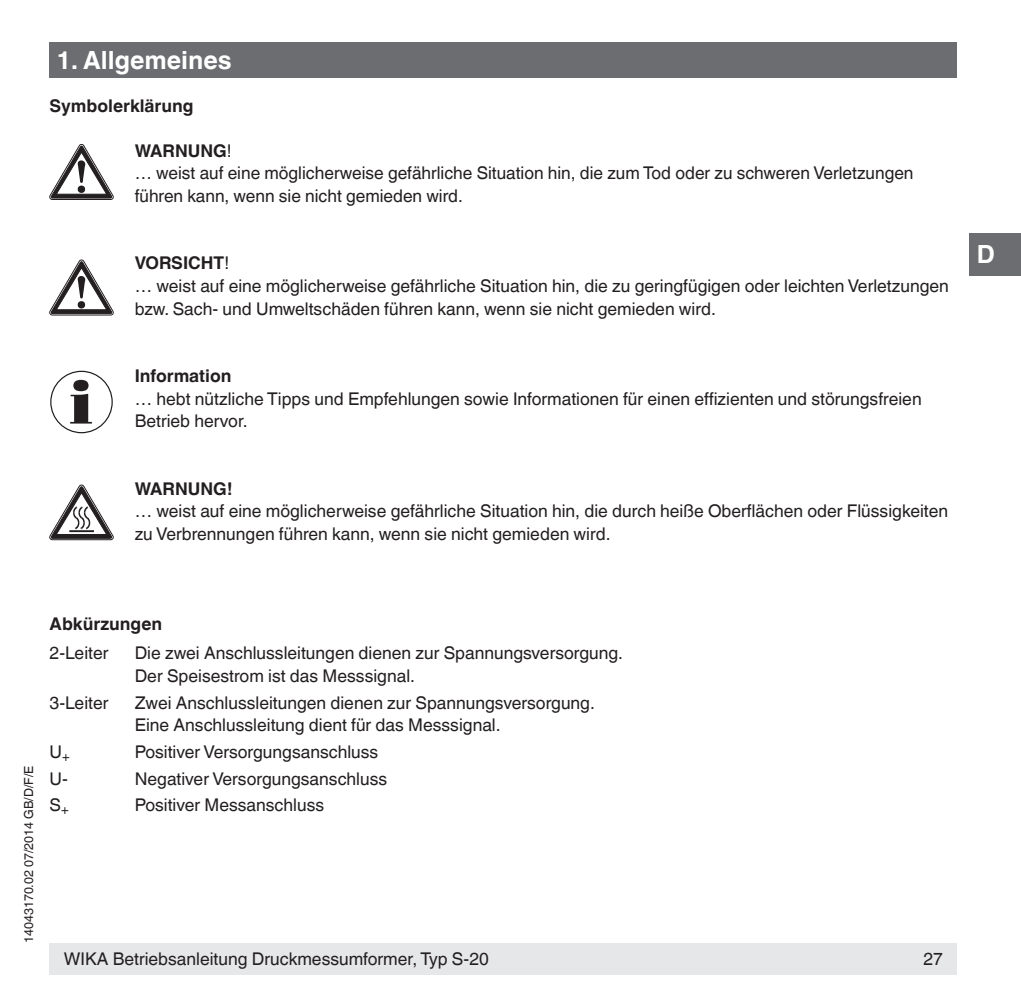
<style>
.page{position:relative;width:1021px;height:1007px;background:#fff}
.page>*{position:absolute;margin:0;border:0;box-sizing:border-box;transform-origin:0 0}
.t1{font:700 25px "Helvetica World";color:#fff}
.t2{font:17.5px/22.5px "Helvetica World";color:#231f20}
.t3{font:700 17.5px "Helvetica World";color:#231f20}
.t4{font:12.5px "Helvetica World";color:#231f20}
.s1{font-weight:700}
</style>
<div class="page">
<div style="left:50px;top:943px;width:907px;height:31px;background:#e6e7e9"></div>
<div style="left:969px;top:233px;width:51px;height:42px;background:#6c6d70"></div>
<div style="left:50px;top:43px;width:907px;height:35px;background:#6c6d70"></div>
<svg style="left:50px;top:144px;width:63px;height:55px"></svg>
<svg style="left:50px;top:260px;width:63px;height:55px"></svg>
<svg style="left:70px;top:380px;width:22px;height:43px"></svg>
<div style="left:50px;top:370px;width:63px;height:63px;border:1px solid #231f20;border-radius:50%"></div>
<svg style="left:50px;top:485px;width:63px;height:55px"></svg>
<h1 class="t1" style="left:57px;top:46px;width:176px">1. Allgemeines</h1>
<p class="t3" style="left:50px;top:95px;width:146px">Symbolerklärung</p>
<p class="t2" style="left:135px;top:139px;width:780px"><span class="s1">WARNUNG</span>!<br>… weist auf eine möglicherweise gefährliche Situation hin, die zum Tod oder zu schweren Verletzungen führen kann, wenn sie nicht gemieden wird.</p>
<p class="t2" style="left:135px;top:252px;width:815px"><span class="s1">VORSICHT</span>!<br>… weist auf eine möglicherweise gefährliche Situation hin, die zu geringfügigen oder leichten Verletzungen bzw. Sach- und Umweltschäden führen kann, wenn sie nicht gemieden wird.</p>
<p class="t3" style="left:135px;top:366px;width:98px">Information</p>
<p class="t2" style="left:135px;top:387px;width:788px">… hebt nützliche Tipps und Empfehlungen sowie Informationen für einen effizienten und störungsfreien<br>Betrieb hervor.</p>
<p class="t3" style="left:135px;top:478px;width:100px">WARNUNG!</p>
<p class="t2" style="left:135px;top:500px;width:815px">… weist auf eine möglicherweise gefährliche Situation hin, die durch heiße Oberflächen oder Flüssigkeiten zu Verbrennungen führen kann, wenn sie nicht gemieden wird.</p>
<p class="t4" style="left:22px;top:943px;width:179px;rotate:-90deg">14043170.02 07/2014 GB/D/F/E</p>
<p class="t3" style="left:50px;top:613px;width:114px">Abkürzungen</p>
<p class="t2" style="left:50px;top:642px;width:60px">2-Leiter</p>
<p class="t2" style="left:135px;top:642px;width:490px">Die zwei Anschlussleitungen dienen zur Spannungsversorgung.<br>Der Speisestrom ist das Messsignal.</p>
<p class="t2" style="left:50px;top:691px;width:60px">3-Leiter</p>
<p class="t2" style="left:135px;top:691px;width:462px">Zwei Anschlussleitungen dienen zur Spannungsversorgung.<br>Eine Anschlussleitung dient für das Messsignal.</p>
<p class="t2" style="left:50px;top:740px;width:22px">U<sub>+</sub></p>
<p class="t2" style="left:135px;top:740px;width:245px">Positiver Versorgungsanschluss</p>
<p class="t2" style="left:50px;top:767px;width:20px">U-</p>
<p class="t2" style="left:135px;top:767px;width:254px">Negativer Versorgungsanschluss</p>
<p class="t2" style="left:50px;top:794px;width:21px">S<sub>+</sub></p>
<p class="t2" style="left:135px;top:794px;width:191px">Positiver Messanschluss</p>
<p class="t2" style="left:64px;top:947px;width:426px">WIKA Betriebsanleitung Druckmessumformer, Typ S-20</p>
<p class="t2" style="left:923px;top:947px;width:21px">27</p>
<h1 class="t1" style="left:976px;top:240px;width:20px">D</h1>
</div>
